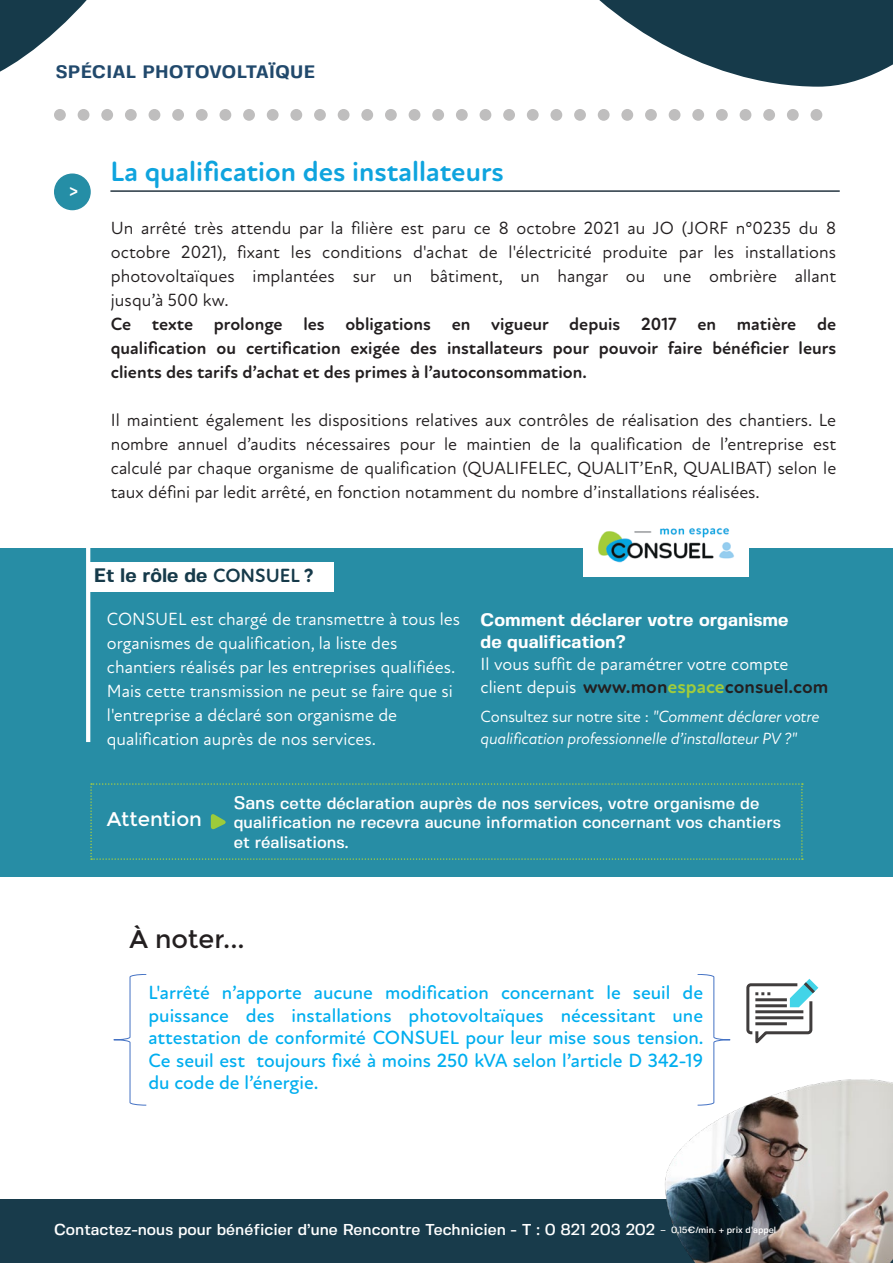
<style>
.page{position:relative;width:893px;height:1263px;background:#fff}
.page>*{position:absolute;margin:0;border:0;box-sizing:border-box;transform-origin:0 0}
.t1{font:700 28.5px "Atten Round New";color:#0fa4de}
.t2{font:700 28.5px "Atten Round New";color:#fff}
.t3{font:25.5px "Montserrat";color:#231f20}
.t4{font:19.8px "Montserrat";color:#fff}
.t5{font:500 19.5px/22.5px "Atten Round New";color:#00aeef;text-align:justify}
.t6{font:700 19.5px "Atten Round New";color:#231f20}
.t7{font:700 19.5px "Fivo Sans";color:#163a4a}
.t8{font:18px/24px "Atten Round New";color:#231f20;text-align:justify}
.t9{font:18px/24px "Atten Round New";color:#fff}
.t10{font:700 18px/24px "Atten Round New";color:#231f20;text-align:justify}
.t11{font:700 18px/21.6px "Fivo Sans";color:#fff}
.t12{font:700 18px "Fivo Sans";letter-spacing:.025em;color:#21496c}
.t13{font:500 16.5px/19.5px "Fivo Sans";color:#fff}
.t14{font:italic 16.5px/22.5px "Atten Round New";letter-spacing:-.01em;color:#fff}
.t15{font:500 15.75px "Fivo Sans";color:#fff}
.s1{font-family:"Fivo Sans";font-weight:500;font-size:18px}
.s2{font-family:"Atten Round New"}
.s3{font-family:"Atten Round New";font-weight:800}
.s4{font-weight:400;font-size:18px;color:#fff}
.s5{color:#a1cc3c}
.s6{font-style:normal}
.s7{font-size:18px}
.s8{font-size:9px}
</style>
<div class="page">
<div style="left:55px;top:174px;width:35px;height:35px;background:#258ea6;border-radius:18px"></div>
<div style="left:54px;top:173px;width:37px;height:37px;border:2px solid #278da5;border-radius:50%"></div>
<hr style="left:110px;top:190px;width:730px;height:2px;background:#253541">
<svg style="left:746px;top:979px;width:72px;height:65px"></svg>
<svg style="left:113px;top:974px;width:34px;height:131px"></svg>
<div style="left:0;top:549px;width:893px;height:328px;background:#278da5"></div>
<svg style="left:86px;top:548px;width:4px;height:194px"></svg>
<img style="left:584px;top:528px;width:165px;height:49px">
<div style="left:88px;top:562px;width:245px;height:30px;background:#fff"></div>
<svg style="left:90px;top:783px;width:713px;height:77px"></svg>
<svg style="left:697px;top:974px;width:33px;height:102px"></svg>
<div style="left:0;top:1199px;width:893px;height:64px;background:#183b4b"></div>
<svg style="left:54px;top:109px;width:768px;height:12px"></svg>
<svg style="left:0;top:0;width:87px;height:72px"></svg>
<svg style="left:599px;top:0;width:294px;height:87px"></svg>
<img style="left:665px;top:1076px;width:228px;height:187px">
<p class="t12" style="left:56px;top:61px;width:261px">SPÉCIAL PHOTOVOLTAÏQUE</p>
<h1 class="t2" style="left:65px;top:179px;width:18px">+<span class="s1">&gt;</span></h1>
<h1 class="t1" style="left:110px;top:160px;width:395px">La qualification des installateurs</h1>
<p class="t8" style="left:111px;top:217px;width:727px">Un arrêté très attendu par la filière est paru ce 8 octobre 2021 au JO (JORF n°0235 du 8 octobre 2021), fixant les conditions d'achat de l'électricité produite par les installations photovoltaïques implantées sur un bâtiment, un hangar ou une ombrière allant jusqu’à 500 kw.</p>
<p class="t10" style="left:111px;top:314px;width:727px">Ce texte prolonge les obligations en vigueur depuis 2017 en matière de qualification ou certification exigée des installateurs pour pouvoir faire bénéficier leurs clients des tarifs d’achat et des primes à l’autoconsommation.</p>
<p class="t8" style="left:111px;top:409px;width:727px">Il maintient également les dispositions relatives aux contrôles de réalisation des chantiers. Le nombre annuel d’audits nécessaires pour le maintien de la qualification de l’entreprise est calculé par chaque organisme de qualification (QUALIFELEC, QUALIT’EnR, QUALIBAT) selon le taux défini par ledit arrêté, en fonction notamment du nombre d’installations réalisées.</p>
<p class="t7" style="left:94px;top:568px;width:221px">Et le rôle de <span class="s2">CONSUEL</span> <span class="s3">?</span></p>
<p class="t9" style="left:107px;top:608px;width:355px">CONSUEL est chargé de transmettre à tous les organismes de qualification, la liste des chantiers réalisés par les entreprises qualifiées.<br>Mais cette transmission ne peut se faire que si l'entreprise a déclaré son organisme de qualification auprès de nos services.</p>
<p class="t11" style="left:481px;top:611px;width:309px">Comment déclarer votre organisme de qualification?</p>
<p class="t9" style="left:481px;top:652px;width:309px">Il vous suffit de paramétrer votre compte</p>
<p class="t6" style="left:481px;top:679px;width:349px"><span class="s4">client depuis</span> www.mon<span class="s5">espace</span>consuel.com</p>
<p class="t14" style="left:481px;top:707px;width:340px"><span class="s6">Consultez sur notre site :</span> "Comment déclarer votre qualification professionnelle d’installateur PV ?"</p>
<p class="t4" style="left:107px;top:808px;width:97px">Attention</p>
<p class="t13" style="left:234px;top:795px;width:549px"><span class="s7">Sans</span> cette déclaration auprès de nos services, votre organisme de qualification ne recevra aucune information concernant vos chantiers et réalisations.</p>
<h2 class="t3" style="left:129px;top:925px;width:117px">À noter...</h2>
<p class="t5" style="left:148px;top:984px;width:557px">L'arrêté n’apporte aucune modification concernant le seuil de puissance des installations photovoltaïques nécessitant une attestation de conformité CONSUEL pour leur mise sous tension.<br>Ce seuil est toujours fixé à moins 250 kVA selon l’article D 342-19 du code de l’énergie.</p>
<p class="t15" style="left:54px;top:1223px;width:724px">Contactez-nous pour bénéficier d’une Rencontre Technicien - T : 0 821 203 202 <span class="s8">– 0,15€/min. + prix d’appel</span></p>
</div>
